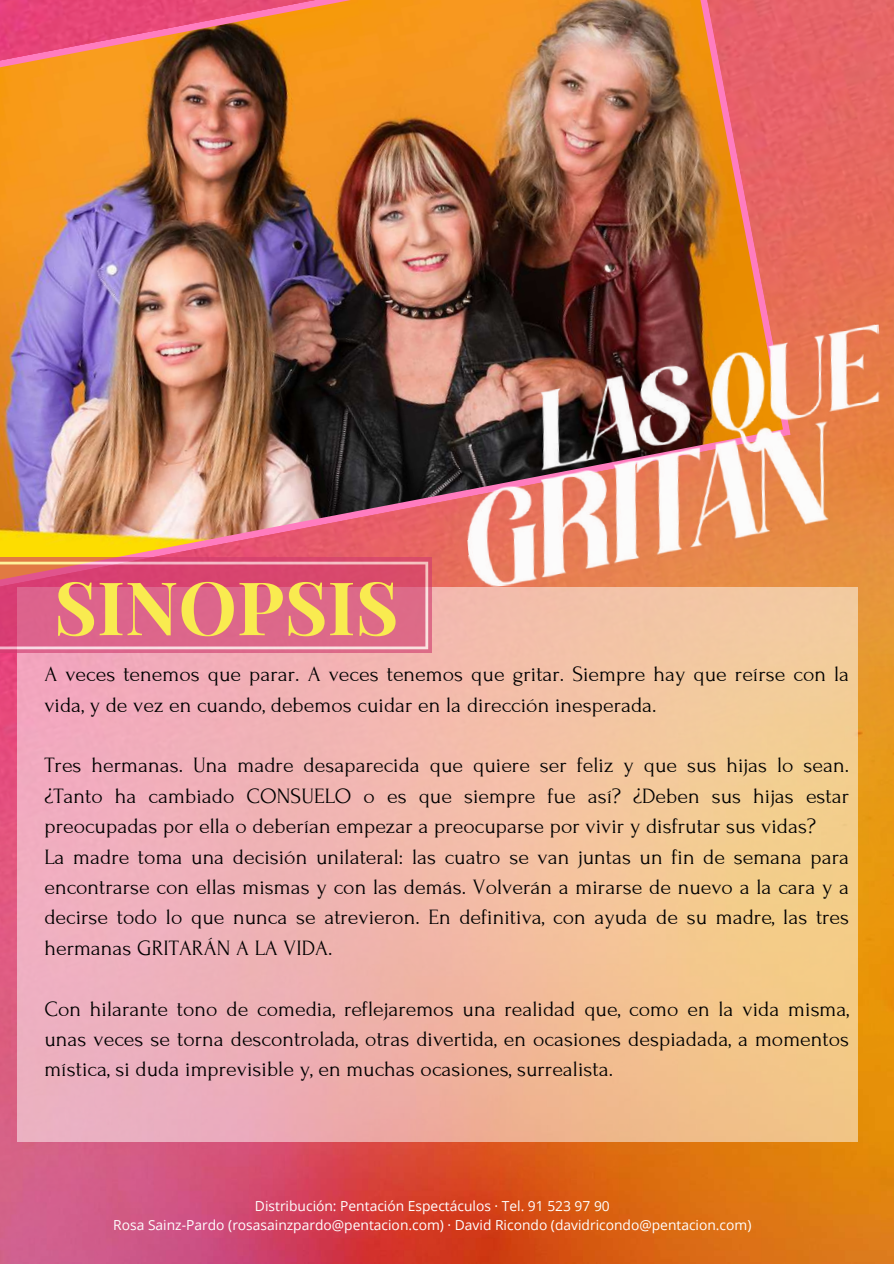
<style>
.page{position:relative;width:894px;height:1264px;background:#fff}
.page>*{position:absolute;margin:0;border:0;box-sizing:border-box;transform-origin:0 0}
.t1{font:700 73.95px "Playfair Display";color:#f9eb50}
.t2{font:21.9px/30.3px "Forum";color:#000}
.t3{font:13.8px/18.9px "Open Sans";color:#fff;text-align:center}
</style>
<div class="page">
<img style="left:0;top:0;width:893px;height:1263px">
<img style="left:0;top:0;width:790px;height:587px">
<svg style="left:18px;top:587px;width:839px;height:554px;background:#f0baa6"></svg>
<svg style="left:0;top:557px;width:432px;height:96px;background:#dc617b"></svg>
<svg style="left:0;top:561px;width:428px;height:88px;background:#dd6486"></svg>
<img style="left:455px;top:324px;width:438px;height:264px">
<h1 class="t1" style="left:54px;top:555px;width:346px">SINOPSIS</h1>
<p class="t2" style="left:44px;top:659px;width:806px">A veces tenemos que parar. A veces tenemos que gritar. Siempre hay que reírse con la vida, y de vez en cuando, debemos cuidar en la dirección inesperada.</p>
<p class="t2" style="left:44px;top:750px;width:806px">Tres hermanas. Una madre desaparecida que quiere ser feliz y que sus hijas lo sean. ¿Tanto ha cambiado CONSUELO o es que siempre fue así? ¿Deben sus hijas estar preocupadas por ella o deberían empezar a preocuparse por vivir y disfrutar sus vidas?<br>La madre toma una decisión unilateral: las cuatro se van juntas un fin de semana para encontrarse con ellas mismas y con las demás. Volverán a mirarse de nuevo a la cara y a decirse todo lo que nunca se atrevieron. En definitiva, con ayuda de su madre, las tres hermanas GRITARÁN A LA VIDA.</p>
<p class="t2" style="left:44px;top:993px;width:806px;text-align:justify">Con hilarante tono de comedia, reflejaremos una realidad que, como en la vida misma, unas veces se torna descontrolada, otras divertida, en ocasiones despiadada, a momentos mística, si duda imprevisible y, en muchas ocasiones, surrealista.</p>
<p class="t3" style="left:113px;top:1195px;width:639px">Distribución: Pentación Espectáculos · Tel. 91 523 97 90<br>Rosa Sainz-Pardo (rosasainzpardo@pentacion.com) · David Ricondo (davidricondo@pentacion.com)</p>
</div>
